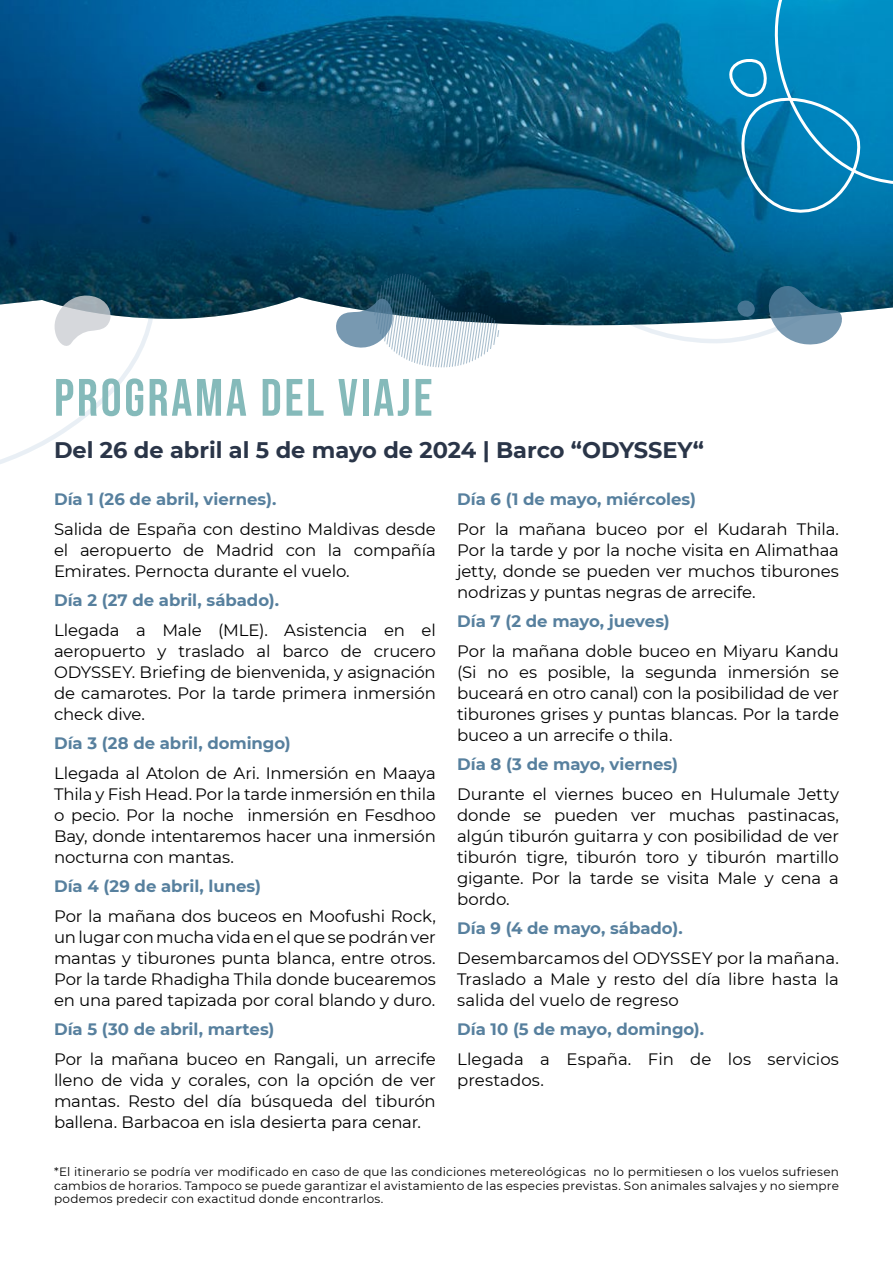
<style>
.page{position:relative;width:893px;height:1263px;background:#fff}
.page>*{position:absolute;margin:0;border:0;box-sizing:border-box;transform-origin:0 0}
.t1{font:52.5px "Bebas Neue";letter-spacing:.05em;color:#85baba}
.t2{font:700 22.5px "Montserrat";color:#2a3548}
.t3{font:16.5px/21px "Montserrat";letter-spacing:-.005em;color:#000;text-align:justify}
.t4{font:700 16.5px "Montserrat";letter-spacing:-.005em;color:#57809e}
.t5{font:12px/13.5px "Montserrat";letter-spacing:.02em;color:#000;text-align:justify}
</style>
<div class="page">
<svg style="left:0;top:333px;width:149px;height:131px"></svg>
<img style="left:0;top:0;width:893px;height:327px">
<svg style="left:763px;top:283px;width:82px;height:62px"></svg>
<svg style="left:334px;top:273px;width:165px;height:94px"></svg>
<svg style="left:737px;top:300px;width:18px;height:17px"></svg>
<svg style="left:52px;top:293px;width:60px;height:56px"></svg>
<svg style="left:676px;top:0;width:217px;height:240px"></svg>
<h1 class="t1" style="left:54px;top:368px;width:380px">PROGRAMA DEL VIAJE</h1>
<h2 class="t2" style="left:54px;top:433px;width:652px">Del 26 de abril al 5 de mayo de 2024 | Barco “ODYSSEY“</h2>
<p class="t4" style="left:54px;top:487px;width:224px">Día 1 (26 de abril, viernes).</p>
<p class="t3" style="left:54px;top:518px;width:383px">Salida de España con destino Maldivas desde el aeropuerto de Madrid con la compañía Emirates. Pernocta durante el vuelo.</p>
<p class="t4" style="left:54px;top:588px;width:227px">Día 2 (27 de abril, sábado).</p>
<p class="t3" style="left:54px;top:619px;width:383px">Llegada a Male (MLE). Asistencia en el aeropuerto y traslado al barco de crucero ODYSSEY. Briefing de bienvenida, y asignación de camarotes. Por la tarde primera inmersión check dive.</p>
<p class="t4" style="left:54px;top:731px;width:238px">Día 3 (28 de abril, domingo)</p>
<p class="t3" style="left:54px;top:762px;width:383px">Llegada al Atolon de Ari. Inmersión en Maaya Thila y Fish Head. Por la tarde inmersión en thila o pecio. Por la noche inmersión en Fesdhoo Bay, donde intentaremos hacer una inmersión nocturna con mantas.</p>
<p class="t4" style="left:54px;top:874px;width:208px">Día 4 (29 de abril, lunes)</p>
<p class="t3" style="left:54px;top:905px;width:383px">Por la mañana dos buceos en Moofushi Rock, un lugar con mucha vida en el que se podrán ver mantas y tiburones punta blanca, entre otros.<br>Por la tarde Rhadigha Thila donde bucearemos en una pared tapizada por coral blando y duro.</p>
<p class="t4" style="left:54px;top:1017px;width:222px">Día 5 (30 de abril, martes)</p>
<p class="t3" style="left:54px;top:1048px;width:383px">Por la mañana buceo en Rangali, un arrecife lleno de vida y corales, con la opción de ver mantas. Resto del día búsqueda del tiburón ballena. Barbacoa en isla desierta para cenar.</p>
<p class="t4" style="left:457px;top:487px;width:240px">Día 6 (1 de mayo, miércoles)</p>
<p class="t3" style="left:457px;top:518px;width:383px">Por la mañana buceo por el Kudarah Thila.<br>Por la tarde y por la noche visita en Alimathaa jetty, donde se pueden ver muchos tiburones nodrizas y puntas negras de arrecife.</p>
<p class="t4" style="left:457px;top:609px;width:214px">Día 7 (2 de mayo, jueves)</p>
<p class="t3" style="left:457px;top:640px;width:383px">Por la mañana doble buceo en Miyaru Kandu (Si no es posible, la segunda inmersión se buceará en otro canal) con la posibilidad de ver tiburones grises y puntas blancas. Por la tarde buceo a un arrecife o thila.</p>
<p class="t4" style="left:457px;top:752px;width:222px">Día 8 (3 de mayo, viernes)</p>
<p class="t3" style="left:457px;top:783px;width:383px">Durante el viernes buceo en Hulumale Jetty donde se pueden ver muchas pastinacas, algún tiburón guitarra y con posibilidad de ver tiburón tigre, tiburón toro y tiburón martillo gigante. Por la tarde se visita Male y cena a bordo.</p>
<p class="t4" style="left:457px;top:916px;width:227px">Día 9 (4 de mayo, sábado).</p>
<p class="t3" style="left:457px;top:947px;width:383px">Desembarcamos del ODYSSEY por la mañana.<br>Traslado a Male y resto del día libre hasta la salida del vuelo de regreso</p>
<p class="t4" style="left:457px;top:1017px;width:249px">Día 10 (5 de mayo, domingo).</p>
<p class="t3" style="left:457px;top:1048px;width:383px">Llegada a España. Fin de los servicios prestados.</p>
<p class="t5" style="left:54px;top:1165px;width:786px">*El itinerario se podría ver modificado en caso de que las condiciones metereológicas no lo permitiesen o los vuelos sufriesen cambios de horarios. Tampoco se puede garantizar el avistamiento de las especies previstas. Son animales salvajes y no siempre podemos predecir con exactitud donde encontrarlos.</p>
</div>
